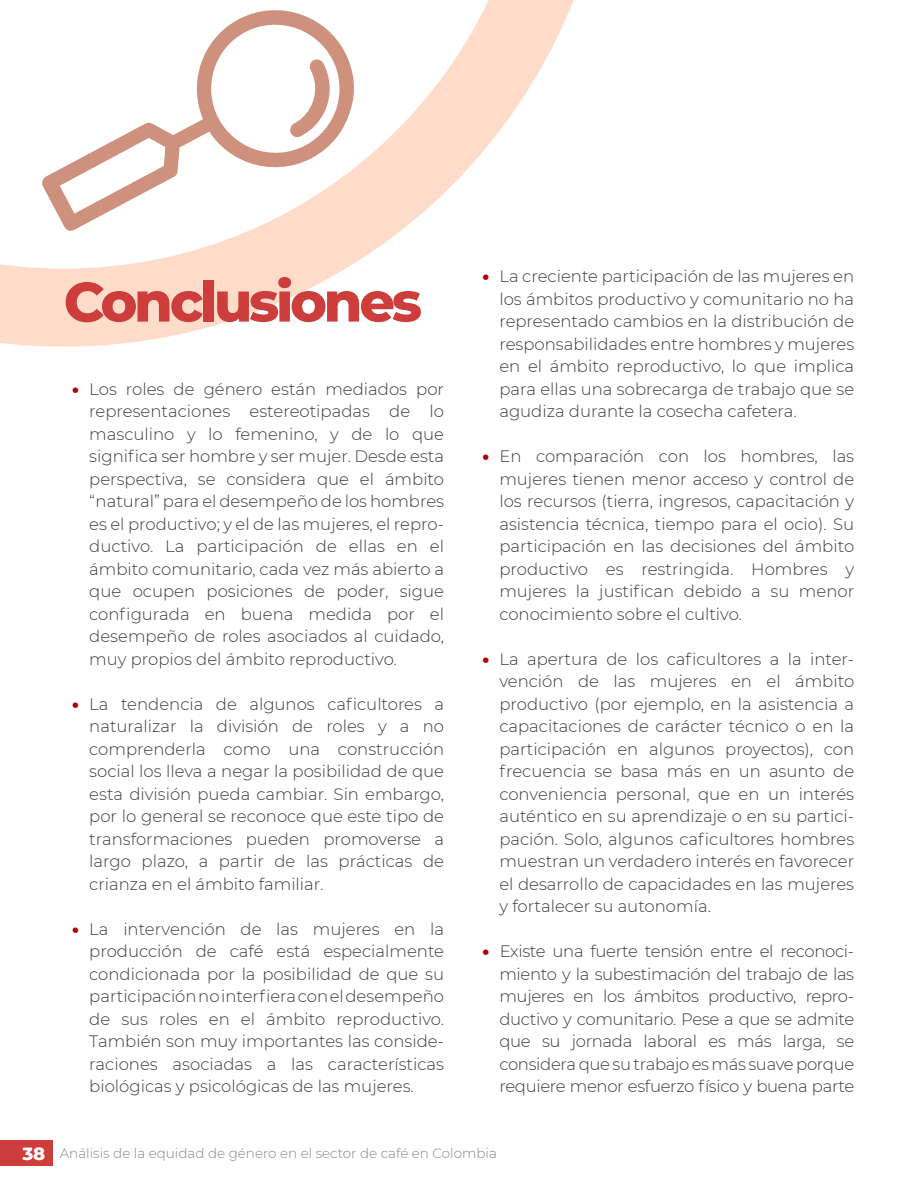
<style>
.page{position:relative;width:918px;height:1188px;background:#fff}
.page>*{position:absolute;margin:0;border:0;box-sizing:border-box;transform-origin:0 0}
.t1{font:800 55.5px "Montserrat";letter-spacing:-.06em;color:#cc3d3b}
.t2{font:300 16.5px/22.5px "Montserrat";color:#3c3c3b;text-align:justify}
.t3{font:300 13.5px "Montserrat";color:#878787}
.s1{font-weight:900;color:#b00000}
.s2{font-weight:800;font-size:18px;color:#fff}
</style>
<div class="page">
<svg style="left:0;top:0;width:574px;height:347px"></svg>
<div style="left:0;top:1140px;width:53px;height:25px;background:#cc3d3b"></div>
<h1 class="t1" style="left:64px;top:261px;width:360px">Conclusiones</h1>
<p class="t2" style="left:89px;top:377px;width:356px;text-indent:-17px"><span class="s1">•</span> Los roles de género están mediados por representaciones estereotipadas de lo masculino y lo femenino, y de lo que significa ser hombre y ser mujer. Desde esta perspectiva, se considera que el ámbito “natural” para el desempeño de los hombres es el productivo; y el de las mujeres, el repro&shy;ductivo. La participación de ellas en el ámbito comunitario, cada vez más abierto a que ocupen posiciones de poder, sigue configurada en buena medida por el desempeño de roles asociados al cuidado, muy propios del ámbito reproductivo.</p>
<p class="t2" style="left:89px;top:692px;width:356px;text-indent:-17px"><span class="s1">•</span> La tendencia de algunos caficultores a naturalizar la división de roles y a no comprenderla como una construcción social los lleva a negar la posibilidad de que esta división pueda cambiar. Sin embargo, por lo general se reconoce que este tipo de transformaciones pueden promoverse a largo plazo, a partir de las prácticas de crianza en el ámbito familiar.</p>
<p class="t2" style="left:89px;top:917px;width:356px;text-indent:-17px"><span class="s1">•</span> La intervención de las mujeres en la producción de café está especialmente condicionada por la posibilidad de que su participación no interfiera con el desempeño de sus roles en el ámbito reproductivo.<br>También son muy importantes las conside&shy;raciones asociadas a las características biológicas y psicológicas de las mujeres.</p>
<p class="t2" style="left:499px;top:265px;width:356px;text-indent:-17px"><span class="s1">•</span> La creciente participación de las mujeres en los ámbitos productivo y comunitario no ha representado cambios en la distribución de responsabilidades entre hombres y mujeres en el ámbito reproductivo, lo que implica para ellas una sobrecarga de trabajo que se agudiza durante la cosecha cafetera.</p>
<p class="t2" style="left:499px;top:445px;width:356px;text-indent:-17px"><span class="s1">•</span> En comparación con los hombres, las mujeres tienen menor acceso y control de los recursos (tierra, ingresos, capacitación y asistencia técnica, tiempo para el ocio). Su participación en las decisiones del ámbito productivo es restringida. Hombres y mujeres la justifican debido a su menor conocimiento sobre el cultivo.</p>
<p class="t2" style="left:499px;top:647px;width:356px;text-indent:-17px"><span class="s1">•</span> La apertura de los caficultores a la inter&shy;vención de las mujeres en el ámbito productivo (por ejemplo, en la asistencia a capacitaciones de carácter técnico o en la participación en algunos proyectos), con frecuencia se basa más en un asunto de conveniencia personal, que en un interés auténtico en su aprendizaje o en su partici&shy;pación. Solo, algunos caficultores hombres muestran un verdadero interés en favorecer el desarrollo de capacidades en las mujeres y fortalecer su autonomía.</p>
<p class="t2" style="left:499px;top:940px;width:356px;text-indent:-17px"><span class="s1">•</span> Existe una fuerte tensión entre el reconoci&shy;miento y la subestimación del trabajo de las mujeres en los ámbitos productivo, repro&shy;ductivo y comunitario. Pese a que se admite que su jornada laboral es más larga, se considera que su trabajo es más suave porque requiere menor esfuerzo físico y buena parte</p>
<p class="t3" style="left:22px;top:1144px;width:476px"><span class="s2">38</span> Análisis de la equidad de género en el sector de café en Colombia</p>
</div>
